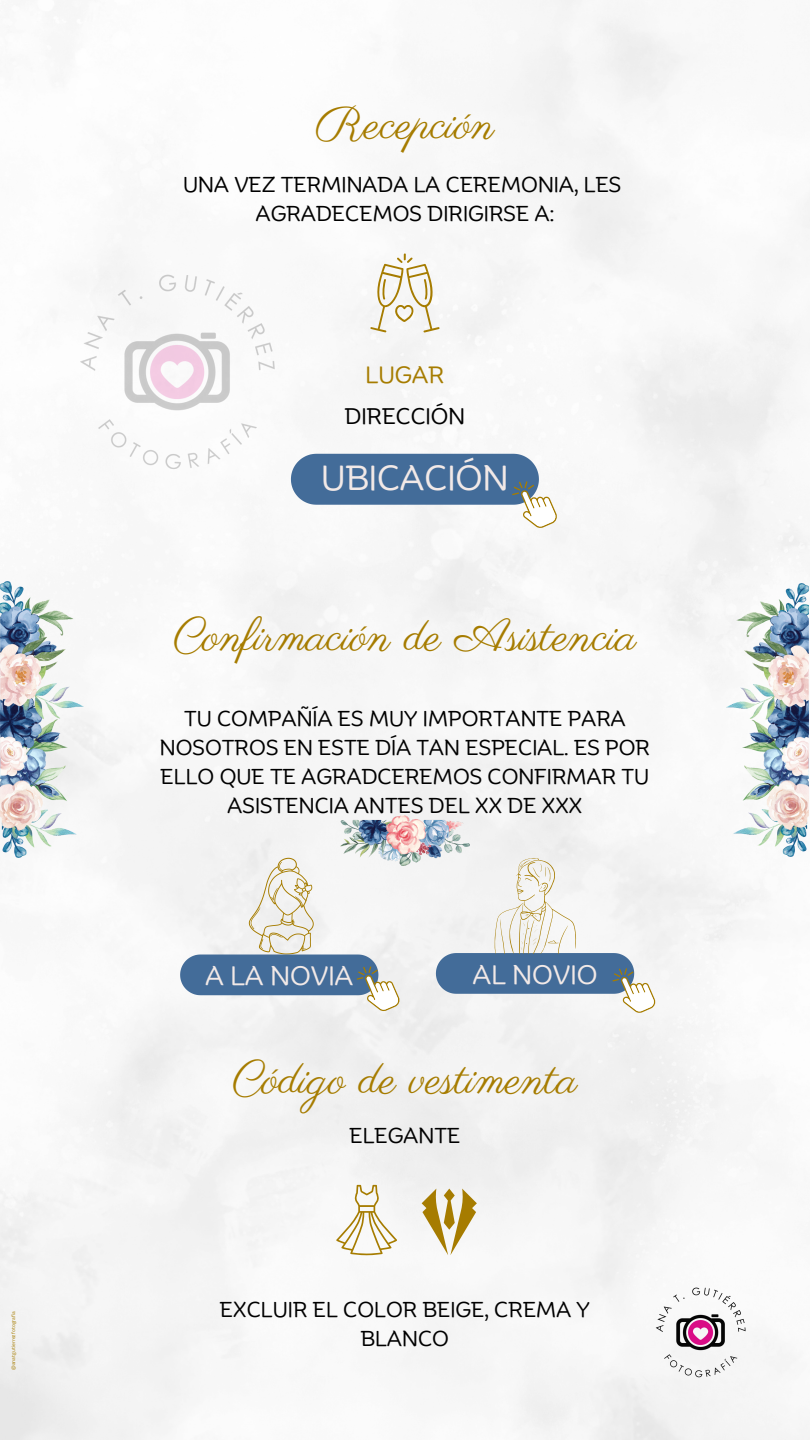
<style>
.page{position:relative;width:810px;height:1440px;background:#fff}
.page>*{position:absolute;margin:0;border:0;box-sizing:border-box;transform-origin:0 0}
.t1{font:46px "Parisienne";color:#a67c00}
.t2{font:34px "Binate Display";color:#f2e9e7}
.t3{font:26px "Binate Display";color:#f2e9e7}
.t4{font:23px "Binate Display";color:#a67c00}
.t5{font:22px "Binate Display";color:#000}
.t6{font:21px/29.2px "Binate Display";color:#000;text-align:center}
.t7{font:4.9px "Canva Sans";color:#a67c00}
</style>
<div class="page">
<img style="left:0;top:0;width:810px;height:1440px">
<svg style="left:336px;top:1185px;width:61px;height:70px"></svg>
<svg style="left:422px;top:1189px;width:55px;height:66px"></svg>
<svg style="left:370px;top:253px;width:70px;height:79px"></svg>
<svg style="left:436px;top:858px;width:220px;height:155px"></svg>
<svg style="left:180px;top:858px;width:220px;height:153px"></svg>
<img style="left:0;top:582px;width:84px;height:276px">
<img style="left:727px;top:584px;width:82px;height:273px">
<img style="left:341px;top:816px;width:128px;height:49px">
<svg style="left:291px;top:454px;width:267px;height:74px"></svg>
<img style="left:653px;top:1285px;width:95px;height:95px">
<img style="left:74px;top:270px;width:205px;height:205px">
<h4 class="t7" style="left:10px;top:1370px;width:60px;rotate:-90deg">@anatgutierrezfotografia</h4>
<h2 class="t1" style="left:315px;top:96px;width:181px">Recepción</h2>
<h1 class="t6" style="left:183px;top:167px;width:440px">UNA VEZ TERMINADA LA CEREMONIA, LES<br>AGRADECEMOS DIRIGIRSE A:</h1>
<p class="t4" style="left:365px;top:354px;width:81px">LUGAR</p>
<p class="t5" style="left:345px;top:396px;width:122px">DIRECCIÓN</p>
<p class="t2" style="left:321px;top:446px;width:189px">UBICACIÓN</p>
<h1 class="t1" style="left:173px;top:608px;width:465px">Confirmación de Asistencia</h1>
<h4 class="t6" style="left:160px;top:701px;width:492px">TU COMPAÑÍA ES MUY IMPORTANTE PARA NOSOTROS EN ESTE DÍA TAN ESPECIAL. ES POR ELLO QUE TE AGRADCEREMOS CONFIRMAR TU ASISTENCIA ANTES DEL XX DE XXX</h4>
<h4 class="t3" style="left:206px;top:952px;width:149px">A LA NOVIA</h4>
<p class="t3" style="left:473px;top:950px;width:126px">AL NOVIO</p>
<p class="t1" style="left:232px;top:1051px;width:347px">Código de vestimenta</p>
<p class="t6" style="left:349px;top:1119px;width:113px">ELEGANTE</p>
<p class="t6" style="left:220px;top:1292px;width:372px">EXCLUIR EL COLOR BEIGE, CREMA Y<br>BLANCO</p>
</div>
